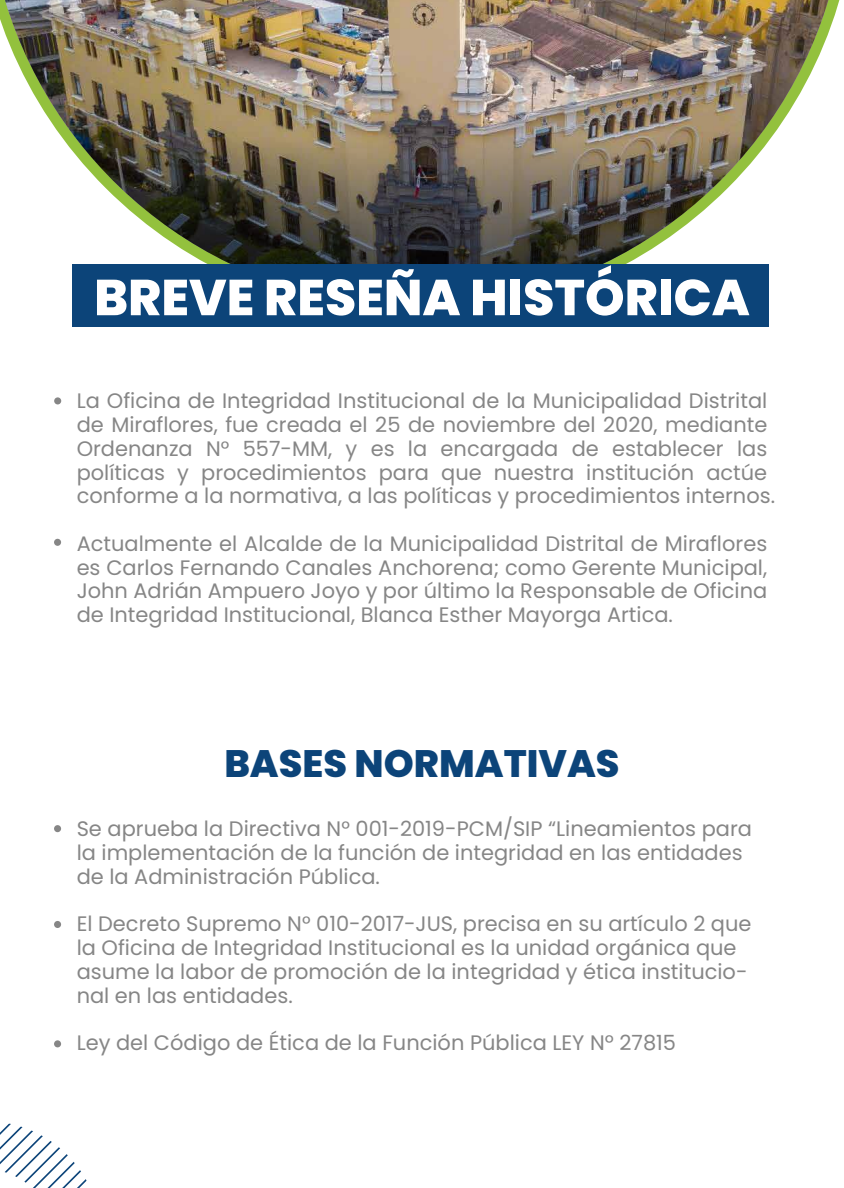
<style>
.page{position:relative;width:844px;height:1188px;background:#fff}
.page>*{position:absolute;margin:0;border:0;box-sizing:border-box;transform-origin:0 0}
.t1{font:800 50.44px "Poppins";color:#fff}
.t2{font:800 38.19px "Poppins";color:#0c4479}
.t3{font:20.94px/23.8px "Poppins";color:#868686}
</style>
<div class="page">
<img style="left:5px;top:0;width:823px;height:137px">
<img style="left:62px;top:137px;width:710px;height:169px">
<div style="left:73px;top:264px;width:696px;height:62px;background:#0c4479"></div>
<svg style="left:0;top:1123px;width:87px;height:65px"></svg>
<div style="left:54px;top:397px;width:7px;height:7px;background:#868686;border-radius:50%"></div>
<div style="left:54px;top:539px;width:7px;height:7px;background:#868686;border-radius:50%"></div>
<div style="left:54px;top:825px;width:7px;height:7px;background:#868686;border-radius:50%"></div>
<div style="left:54px;top:921px;width:7px;height:7px;background:#868686;border-radius:50%"></div>
<div style="left:54px;top:1040px;width:7px;height:7px;background:#868686;border-radius:50%"></div>
<h1 class="t1" style="left:94px;top:268px;width:657px">BREVE RESEÑA HISTÓRICA</h1>
<p class="t3" style="left:77px;top:389px;width:700px">La Oficina de Integridad Institucional de la Municipalidad Distrital de Miraflores, fue creada el 25 de noviembre del 2020, mediante Ordenanza N° 557-MM, y es la encargada de establecer las políticas y procedimientos para que nuestra institución actúe conforme a la normativa, a las políticas y procedimientos internos.</p>
<p class="t3" style="left:77px;top:532px;width:692px;text-align:justify">Actualmente el Alcalde de la Municipalidad Distrital de Miraflores es Carlos Fernando Canales Anchorena; como Gerente Municipal, John Adrián Ampuero Joyo y por último la Responsable de Oficina de Integridad Institucional, Blanca Esther Mayorga Artica.</p>
<h2 class="t2" style="left:224px;top:741px;width:397px">BASES NORMATIVAS</h2>
<p class="t3" style="left:77px;top:817px;width:677px">Se aprueba la Directiva N° 001-2019-PCM/SIP “Lineamientos para la implementación de la función de integridad en las entidades de la Administración Pública.</p>
<p class="t3" style="left:77px;top:912px;width:676px">El Decreto Supremo N° 010-2017-JUS, precisa en su artículo 2 que la Oficina de Integridad Institucional es la unidad orgánica que asume la labor de promoción de la integridad y ética institucio&shy;nal en las entidades.</p>
<p class="t3" style="left:77px;top:1031px;width:601px">Ley del Código de Ética de la Función Pública LEY Nº 27815</p>
</div>
